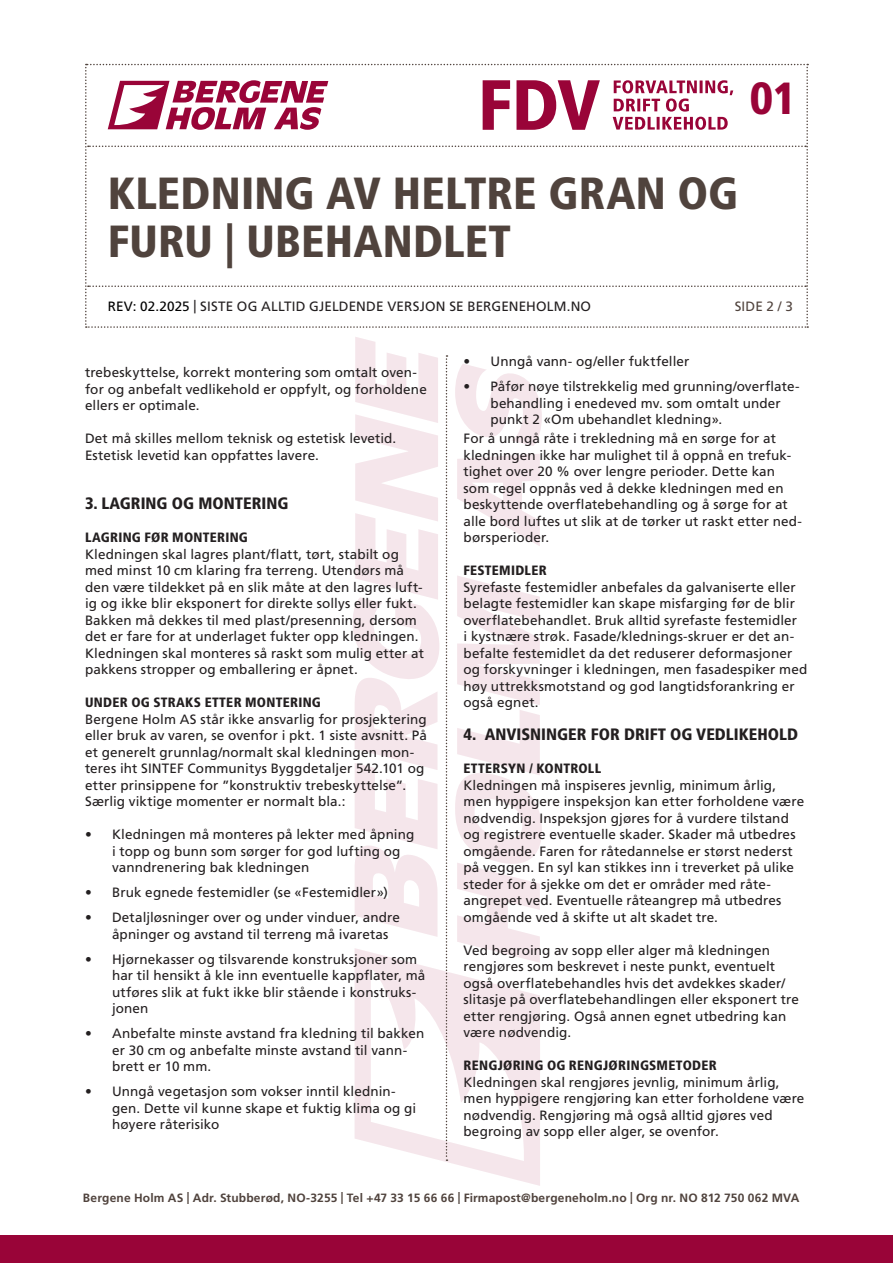
<style>
.page{position:relative;width:893px;height:1263px;background:#fff}
.page>*{position:absolute;margin:0;border:0;box-sizing:border-box;transform-origin:0 0}
.t1{font:900 condensed 45px/48px "Frutiger LT Std";letter-spacing:.005em;color:#50433d}
.t2{font:900 condensed 45px "Frutiger LT Std";color:#990438}
.t3{font:900 condensed 16.5px "Frutiger LT Std";color:#231f20}
.t4{font:13.5px/16.5px "Frutiger LT Std";letter-spacing:.01em;color:#231f20}
.t5{font:900 condensed 13.5px "Frutiger LT Std";letter-spacing:.02em;color:#231f20}
.t6{font:13.5px "Frutiger LT Std";color:#50433d}
.t7{font:700 12px "Frutiger LT Std";letter-spacing:.015em;color:#50433d}
.s1{color:#000}
</style>
<div class="page">
<div style="left:0;top:1235px;width:893px;height:28px;background:#990438"></div>
<svg style="left:353px;top:337px;width:189px;height:849px"></svg>
<svg style="left:85px;top:64px;width:723px;height:264px"></svg>
<h1 class="t2" style="left:750px;top:71px;width:48px">01</h1>
<h1 class="t1" style="left:108px;top:169px;width:632px">KLEDNING AV HELTRE GRAN OG<br>FURU | UBEHANDLET</h1>
<p class="t4" style="left:108px;top:298px;width:485px"><span class="s1">REV: 02.2025</span> | SISTE OG ALLTID GJELDENDE VERSJON SE BERGENEHOLM.NO</p>
<p class="t6" style="left:735px;top:299px;width:60px">SIDE 2 / 3</p>
<p class="t4" style="left:85px;top:364px;width:343px">trebeskyttelse, korrekt montering som omtalt oven&shy;for og anbefalt vedlikehold er oppfylt, og forholdene ellers er optimale.</p>
<p class="t4" style="left:85px;top:430px;width:313px">Det må skilles mellom teknisk og estetisk levetid.<br>Estetisk levetid kan oppfattes lavere.</p>
<p class="t3" style="left:85px;top:494px;width:205px">3. LAGRING OG MONTERING</p>
<p class="t5" style="left:85px;top:529px;width:164px">LAGRING FØR MONTERING</p>
<p class="t4" style="left:85px;top:546px;width:340px">Kledningen skal lagres plant/flatt, tørt, stabilt og med minst 10 cm klaring fra terreng. Utendørs må den være tildekket på en slik måte at den lagres luft&shy;ig og ikke blir eksponert for direkte sollys eller fukt.<br>Bakken må dekkes til med plast/presenning, dersom det er fare for at underlaget fukter opp kledningen.<br>Kledningen skal monteres så raskt som mulig etter at pakkens stropper og emballering er åpnet.</p>
<p class="t5" style="left:85px;top:694px;width:237px">UNDER OG STRAKS ETTER MONTERING</p>
<p class="t4" style="left:85px;top:711px;width:343px">Bergene Holm AS står ikke ansvarlig for prosjektering eller bruk av varen, se ovenfor i pkt. 1 siste avsnitt. På et generelt grunnlag/normalt skal kledningen mon&shy;teres iht SINTEF Communitys Byggdetaljer 542.101 og etter prinsippene for ”konstruktiv trebeskyttelse”.<br>Særlig viktige momenter er normalt bla.:</p>
<p class="t4" style="left:112px;top:826px;width:304px;text-indent:-27px">• Kledningen må monteres på lekter med åpning i topp og bunn som sørger for god lufting og vanndrenering bak kledningen</p>
<p class="t4" style="left:85px;top:884px;width:304px">• Bruk egnede festemidler (se «Festemidler»)</p>
<p class="t4" style="left:112px;top:909px;width:289px;text-indent:-27px">• Detaljløsninger over og under vinduer, andre åpninger og avstand til terreng må ivaretas</p>
<p class="t4" style="left:112px;top:951px;width:315px;text-indent:-27px">• Hjørnekasser og tilsvarende konstruksjoner som har til hensikt å kle inn eventuelle kappflater, må utføres slik at fukt ikke blir stående i konstruks&shy;jonen</p>
<p class="t4" style="left:112px;top:1025px;width:314px;text-indent:-27px">• Anbefalte minste avstand fra kledning til bakken er 30 cm og anbefalte minste avstand til vann&shy;brett er 10 mm.</p>
<p class="t4" style="left:112px;top:1083px;width:306px;text-indent:-27px">• Unngå vegetasjon som vokser inntil klednin&shy;gen. Dette vil kunne skape et fuktig klima og gi høyere råterisiko</p>
<p class="t4" style="left:463px;top:353px;width:227px">• Unngå vann- og/eller fuktfeller</p>
<p class="t4" style="left:490px;top:378px;width:311px;text-indent:-27px">• Påfør nøye tilstrekkelig med grunning/overflate&shy;behandling i enedeved mv. som omtalt under punkt 2 «Om ubehandlet kledning».</p>
<p class="t4" style="left:463px;top:430px;width:340px">For å unngå råte i trekledning må en sørge for at kledningen ikke har mulighet til å oppnå en trefuk&shy;tighet over 20 % over lengre perioder. Dette kan som regel oppnås ved å dekke kledningen med en beskyttende overflatebehandling og å sørge for at alle bord luftes ut slik at de tørker ut raskt etter ned&shy;børsperioder.</p>
<p class="t5" style="left:463px;top:562px;width:85px">FESTEMIDLER</p>
<p class="t4" style="left:463px;top:579px;width:345px">Syrefaste festemidler anbefales da galvaniserte eller belagte festemidler kan skape misfarging før de blir overflatebehandlet. Bruk alltid syrefaste festemidler<br>i kystnære strøk. Fasade/klednings-skruer er det an&shy;befalte festemidlet da det reduserer deformasjoner og forskyvninger i kledningen, men fasadespiker med høy uttrekksmotstand og god langtidsforankring er også egnet.</p>
<p class="t3" style="left:463px;top:725px;width:336px">4. ANVISNINGER FOR DRIFT OG VEDLIKEHOLD</p>
<p class="t5" style="left:463px;top:760px;width:139px">ETTERSYN / KONTROLL</p>
<p class="t4" style="left:463px;top:777px;width:342px">Kledningen må inspiseres jevnlig, minimum årlig, men hyppigere inspeksjon kan etter forholdene være nødvendig. Inspeksjon gjøres for å vurdere tilstand og registrere eventuelle skader. Skader må utbedres omgående. Faren for råtedannelse er størst nederst på veggen. En syl kan stikkes inn i treverket på ulike steder for å sjekke om det er områder med råte&shy;angrepet ved. Eventuelle råteangrep må utbedres omgående ved å skifte ut alt skadet tre.</p>
<p class="t4" style="left:463px;top:942px;width:337px">Ved begroing av sopp eller alger må kledningen rengjøres som beskrevet i neste punkt, eventuelt også overflatebehandles hvis det avdekkes skader/ slitasje på overflatebehandlingen eller eksponert tre etter rengjøring. Også annen egnet utbedring kan være nødvendig.</p>
<p class="t5" style="left:463px;top:1057px;width:255px">RENGJØRING OG RENGJØRINGSMETODER</p>
<p class="t4" style="left:463px;top:1074px;width:342px">Kledningen skal rengjøres jevnlig, minimum årlig, men hyppigere rengjøring kan etter forholdene være nødvendig. Rengjøring må også alltid gjøres ved begroing av sopp eller alger, se ovenfor.</p>
<p class="t7" style="left:83px;top:1191px;width:718px">Bergene Holm AS | Adr. Stubberød, NO-3255 | Tel +47 33 15 66 66 | Firmapost@bergeneholm.no | Org nr. NO 812 750 062 MVA</p>
</div>
